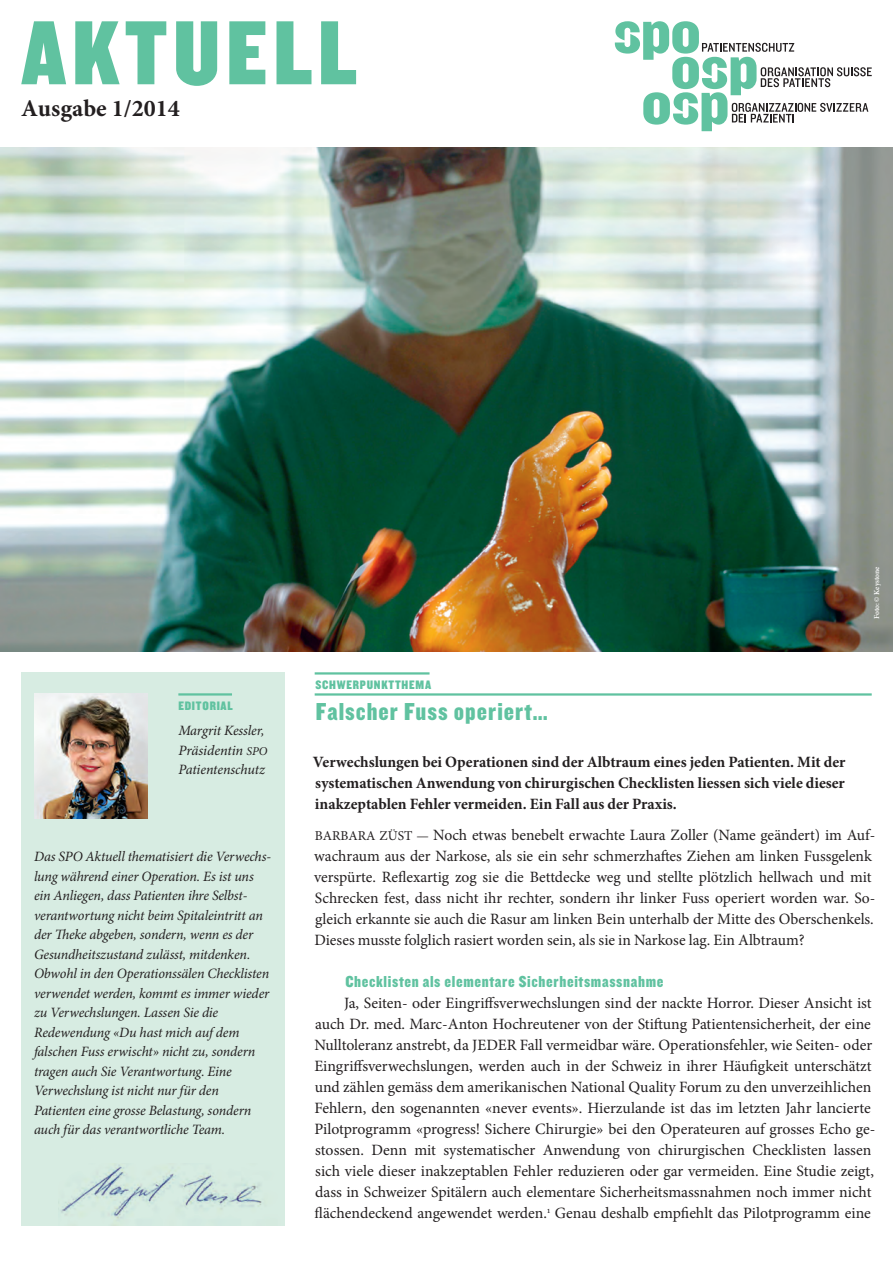
<style>
.page{position:relative;width:893px;height:1263px;background:#fff}
.page>*{position:absolute;margin:0;border:0;box-sizing:border-box;transform-origin:0 0}
.t1{font:94.5px "Knockout HTF70 Full Welterwt";letter-spacing:.06em;color:#60c2a0}
.t2{font:25.5px "Knockout HTF70 Full Welterwt";letter-spacing:.04em;color:#60c2a0}
.t3{font:700 24px "Minion Pro";color:#231f20}
.t4{font:16.5px "Knockout HTF70 Full Welterwt";letter-spacing:.04em;color:#60c2a0}
.t5{font:15.75px/21px "Minion Pro";color:#231f20}
.t6{font:700 15.75px/21px "Minion Pro";color:#231f20;text-align:justify}
.t7{font:italic 14.25px/19.5px "Minion Pro";letter-spacing:-.01em;color:#231f20}
.t8{font:12.75px "Knockout HTF70 Full Welterwt";letter-spacing:.06em;color:#60c2a0}
.t9{font:600 7.5px "Minion Pro";color:#fff}
.s1{font-size:12px}
.s2{font-size:13.5px}
</style>
<div class="page">
<div style="left:21px;top:672px;width:264px;height:554px;background:#d7ece2"></div>
<hr style="left:178px;top:693px;width:54px;height:2px;background:#60c2a0">
<img style="left:34px;top:694px;width:114px;height:125px">
<hr style="left:315px;top:672px;width:115px;height:2px;background:#60c2a0">
<hr style="left:315px;top:693px;width:557px;height:3px;background:#60c2a0">
<img style="left:61px;top:1165px;width:201px;height:60px">
<img style="left:0;top:147px;width:893px;height:504px">
<svg style="left:615px;top:21px;width:257px;height:110px"></svg>
<h1 class="t1" style="left:21px;top:3px;width:337px">AKTUELL</h1>
<h3 class="t3" style="left:21px;top:94px;width:160px">Ausgabe 1/2014</h3>
<p class="t8" style="left:178px;top:699px;width:56px">EDITORIAL</p>
<p class="t7" style="left:178px;top:722px;width:90px">Margrit Kessler,<br>Präsidentin <span class="s1">SPO<br></span>Patientenschutz</p>
<p class="t7" style="left:34px;top:848px;width:239px">Das SPO Aktuell thematisiert die Verwechs&shy;lung während einer Operation. Es ist uns ein Anliegen, dass Patienten ihre Selbst&shy;verantwortung nicht beim Spitaleintritt an der Theke abgeben, sondern, wenn es der Gesundheitszustand zulässt, mitdenken.<br>Obwohl in den Operationssälen Checklisten verwendet werden, kommt es immer wieder zu Verwechslungen. Lassen Sie die Redewendung «Du hast mich auf dem falschen Fuss erwischt» nicht zu, sondern tragen auch Sie Verantwortung. Eine Verwechslung ist nicht nur für den Patienten eine grosse Belastung, sondern auch für das verantwortliche Team.</p>
<p class="t9" style="left:872px;top:619px;width:54px;rotate:-90deg">Foto: © Keystone</p>
<p class="t8" style="left:315px;top:678px;width:117px">SCHWERPUNKTTHEMA</p>
<h2 class="t2" style="left:316px;top:698px;width:234px">Falscher Fuss operiert…</h2>
<p class="t6" style="left:313px;top:752px;width:534px">Verwechslungen bei Operationen sind der Albtraum eines jeden Patienten. Mit der systematischen Anwendung von chirurgischen Checklisten liessen sich viele dieser inakzeptablen Fehler vermeiden. Ein Fall aus der Praxis.</p>
<p class="t5" style="left:314px;top:825px;width:563px"><span class="s2">BARBARA ZÜST —</span> Noch etwas benebelt erwachte Laura Zoller (Name geändert) im Auf&shy;wachraum aus der Narkose, als sie ein sehr schmerzhaftes Ziehen am linken Fussgelenk verspürte. Reflexartig zog sie die Bettdecke weg und stellte plötzlich hellwach und mit Schrecken fest, dass nicht ihr rechter, sondern ihr linker Fuss operiert worden war. So&shy;gleich erkannte sie auch die Rasur am linken Bein unterhalb der Mitte des Oberschenkels.<br>Dieses musste folglich rasiert worden sein, als sie in Narkose lag. Ein Albtraum?</p>
<p class="t4" style="left:345px;top:973px;width:320px">Checklisten als elementare Sicherheitsmassnahme</p>
<p class="t5" style="left:314px;top:993px;width:563px;text-indent:30px">Ja, Seiten- oder Eingriffsverwechslungen sind der nackte Horror. Dieser Ansicht ist auch Dr. med. Marc-Anton Hochreutener von der Stiftung Patientensicherheit, der eine Nulltoleranz anstrebt, da JEDER Fall vermeidbar wäre. Operationsfehler, wie Seiten- oder Eingriffsverwechslungen, werden auch in der Schweiz in ihrer Häufigkeit unterschätzt und zählen gemäss dem amerikanischen National Quality Forum zu den unverzeihlichen Fehlern, den sogenannten «never events». Hierzulande ist das im letzten Jahr lancierte Pilotprogramm «progress! Sichere Chirurgie» bei den Operateuren auf grosses Echo ge&shy;stossen. Denn mit systematischer Anwendung von chirurgischen Checklisten lassen sich viele dieser inakzeptablen Fehler reduzieren oder gar vermeiden. Eine Studie zeigt, dass in Schweizer Spitälern auch elementare Sicherheitsmassnahmen noch immer nicht flächendeckend angewendet werden.<sup>1</sup> Genau deshalb empfiehlt das Pilotprogramm eine</p>
</div>
